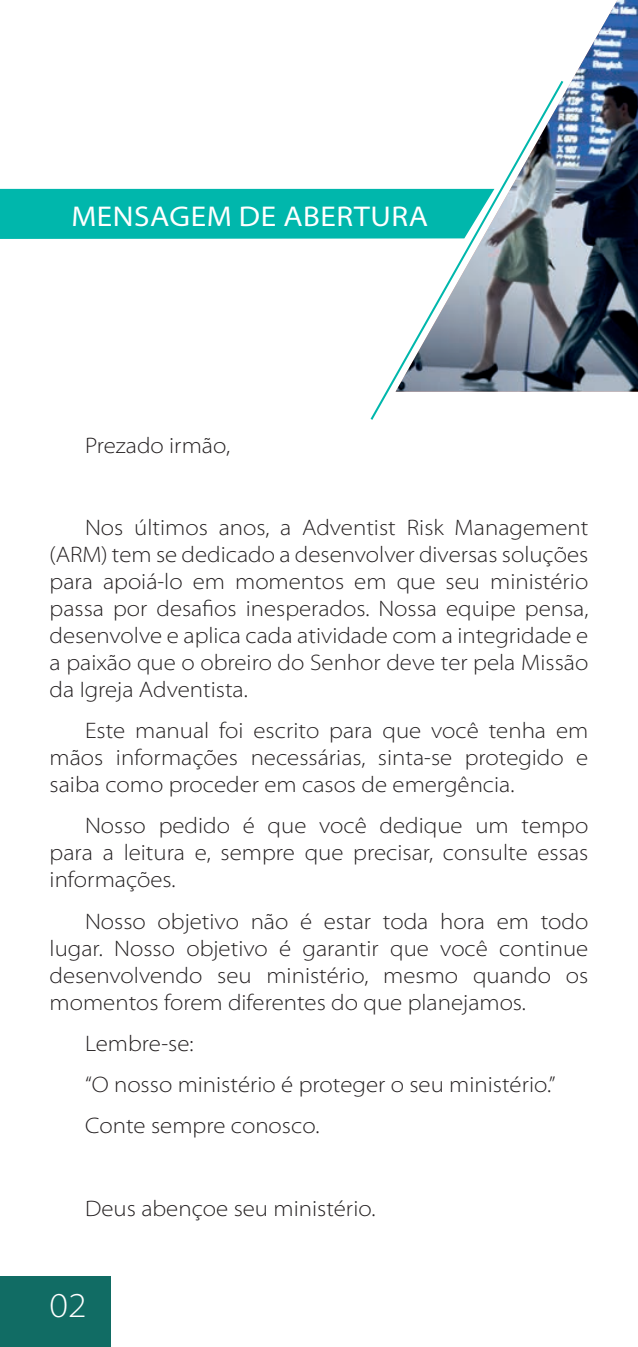
<style>
.page{position:relative;width:638px;height:1347px;background:#fff}
.page>*{position:absolute;margin:0;border:0;box-sizing:border-box;transform-origin:0 0}
.t1{font:300 semi-expanded 35px "Myriad Pro";color:#fff}
.t2{font:semi-expanded 28.75px "Myriad Pro";letter-spacing:.02em;color:#fff}
.t3{font:300 semi-expanded 22.5px/27px "Myriad Pro";color:#231f20;text-align:justify}
</style>
<div class="page">
<img style="left:565px;top:0;width:73px;height:392px">
<div style="left:0;top:1276px;width:111px;height:70px;background:#116c64"></div>
<div style="left:0;top:189px;width:369px;height:50px;background:#00b7ac"></div>
<svg style="left:369px;top:81px;width:196px;height:339px"></svg>
<p class="t2" style="left:71px;top:200px;width:358px">MENSAGEM DE ABERTURA</p>
<p class="t3" style="left:85px;top:432px;width:147px">Prezado irmão,</p>
<p class="t3" style="left:50px;top:514px;width:540px;text-indent:35px">Nos últimos anos, a Adventist Risk Management (ARM) tem se dedicado a desenvolver diversas soluções para apoiá-lo em momentos em que seu ministério passa por desafios inesperados. Nossa equipe pensa, desenvolve e aplica cada atividade com a integridade e a paixão que o obreiro do Senhor deve ter pela Missão da Igreja Adventista.</p>
<p class="t3" style="left:50px;top:717px;width:540px;text-indent:35px">Este manual foi escrito para que você tenha em mãos informações necessárias, sinta-se protegido e saiba como proceder em casos de emergência.</p>
<p class="t3" style="left:50px;top:812px;width:540px;text-indent:35px">Nosso pedido é que você dedique um tempo para a leitura e, sempre que precisar, consulte essas informações.</p>
<p class="t3" style="left:50px;top:908px;width:540px;text-indent:35px">Nosso objetivo não é estar toda hora em todo lugar. Nosso objetivo é garantir que você continue desenvolvendo seu ministério, mesmo quando os momentos forem diferentes do que planejamos.</p>
<p class="t3" style="left:85px;top:1023px;width:472px;line-height:41.2px;text-align:left">Lembre-se:<br>“O nosso ministério é proteger o seu ministério.”<br>Conte sempre conosco.</p>
<p class="t3" style="left:85px;top:1194px;width:292px">Deus abençoe seu ministério.</p>
<h1 class="t1" style="left:50px;top:1286px;width:39px">02</h1>
</div>
